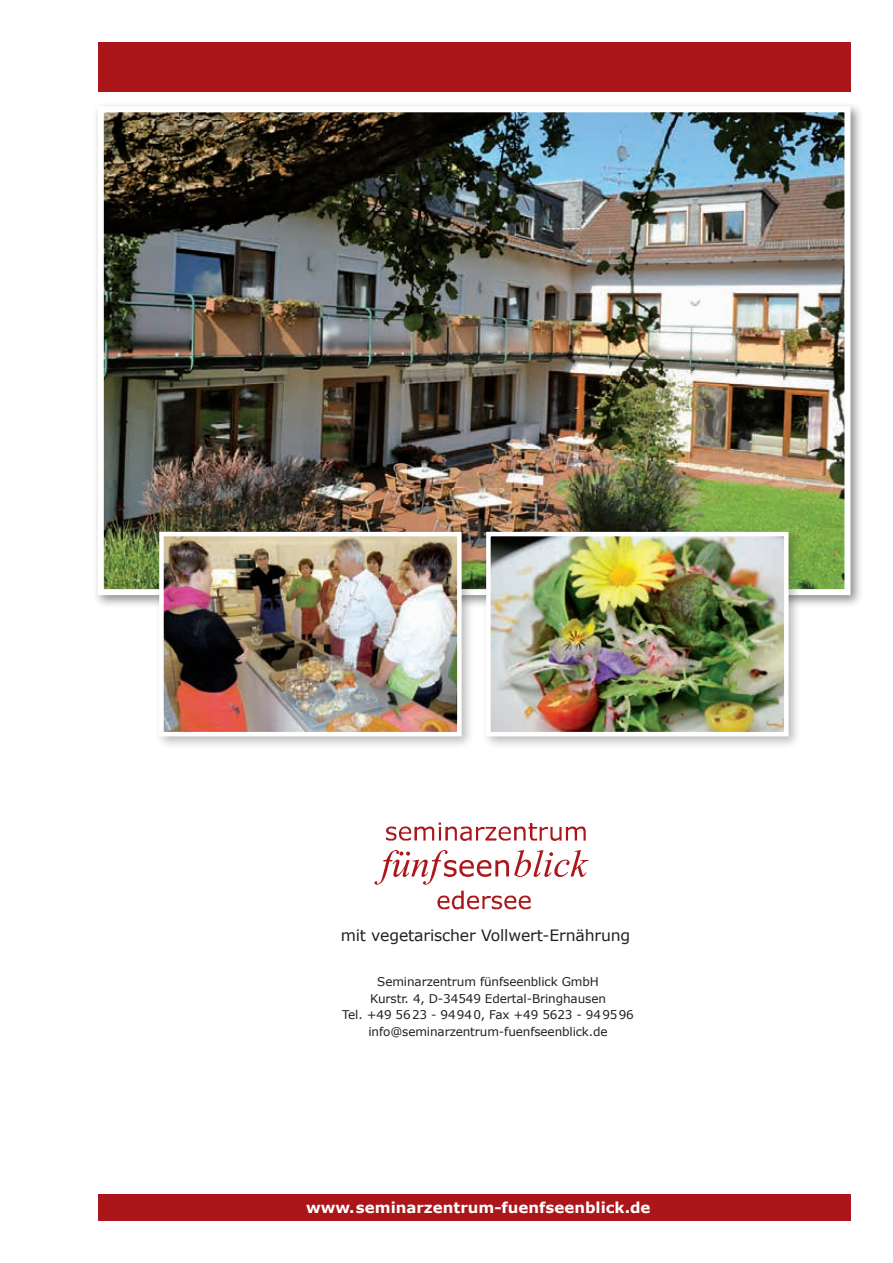
<style>
.page{position:relative;width:893px;height:1263px;background:#fff}
.page>*{position:absolute;margin:0;border:0;box-sizing:border-box;transform-origin:0 0}
.t1{font:15.6px "Verdana";letter-spacing:-.01em;color:#231f20}
.t2{font:700 15px "Verdana";color:#fff}
.t3{font:12px/16.5px "Verdana";letter-spacing:-.01em;color:#231f20;text-align:center}
</style>
<div class="page">
<div style="left:98px;top:43px;width:752px;height:49px;background:#ab161a"></div>
<div style="left:98px;top:1193px;width:752px;height:27px;background:#ab161a"></div>
<div style="left:93px;top:102px;width:771px;height:507px;background:#231f20;opacity:.5"></div>
<img style="left:105px;top:113px;width:738px;height:475px">
<div style="left:98px;top:106px;width:752px;height:489px;border:6px solid #fff"></div>
<div style="left:154px;top:527px;width:321px;height:223px;background:#231f20;opacity:.3"></div>
<img style="left:164px;top:537px;width:293px;height:194px">
<div style="left:159px;top:532px;width:303px;height:204px;border:4px solid #fff"></div>
<div style="left:481px;top:527px;width:321px;height:223px;background:#231f20;opacity:.3"></div>
<img style="left:491px;top:537px;width:292px;height:194px">
<div style="left:486px;top:532px;width:302px;height:204px;border:4px solid #fff"></div>
<img style="left:374px;top:822px;width:215px;height:88px">
<h1 class="t1" style="left:341px;top:925px;width:291px">mit vegetarischer Vollwert-Ernährung</h1>
<p class="t3" style="left:342px;top:973px;width:293px">Seminarzentrum fünfseenblick GmbH<br>Kurstr. 4, D-34549 Edertal-Bringhausen<br>Tel. +49 5623 - 94940, Fax +49 5623 - 949596 info@seminarzentrum-fuenfseenblick.de</p>
<p class="t2" style="left:306px;top:1196px;width:346px">www.seminarzentrum-fuenfseenblick.de</p>
</div>
